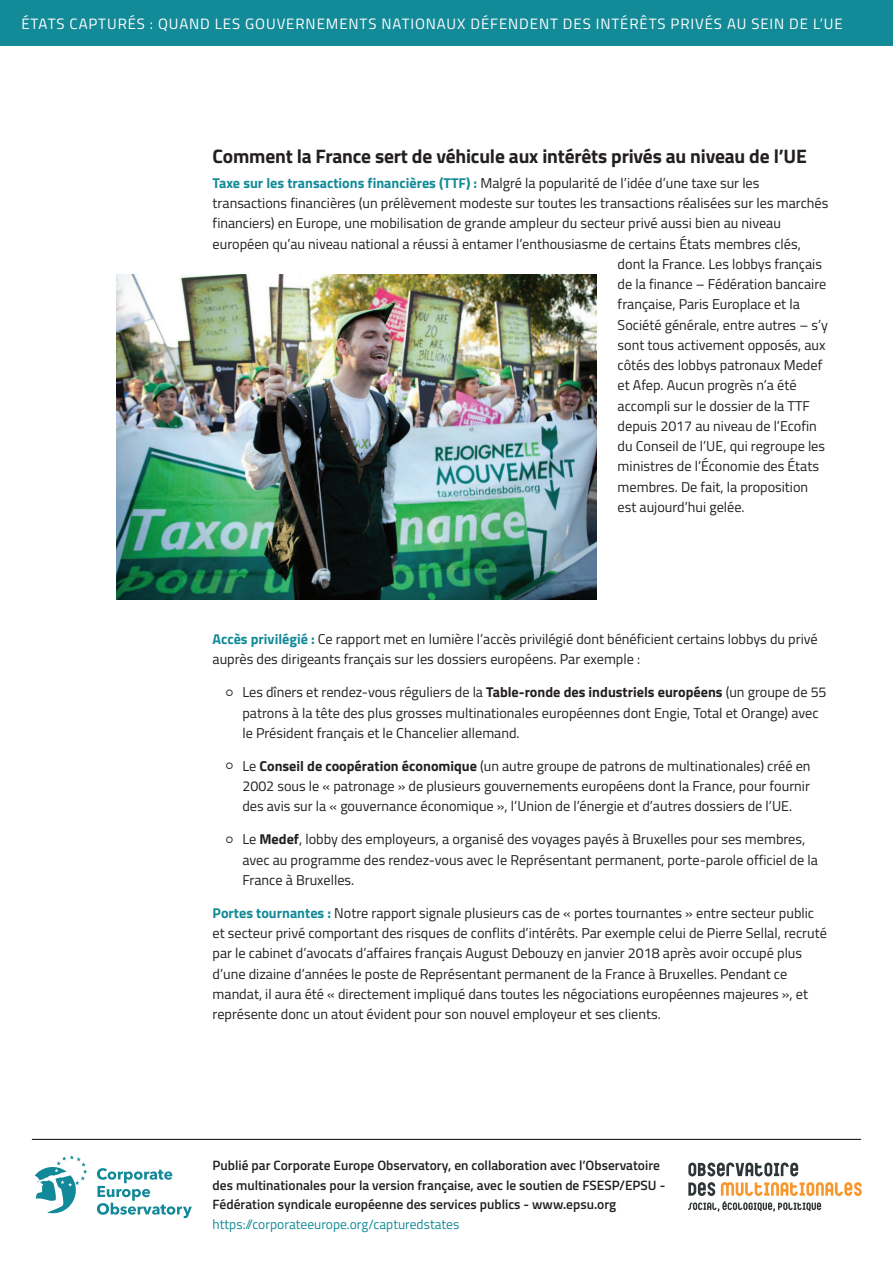
<style>
.page{position:relative;width:893px;height:1263px;background:#fff}
.page>*{position:absolute;margin:0;border:0;box-sizing:border-box;transform-origin:0 0}
.t1{font:700 19.5px "Titillium";letter-spacing:-.01em;color:#231f20}
.t2{font:15px "Titillium";letter-spacing:.06em;color:#fff}
.t3{font:14.25px/20.2px "Titillium";color:#231f20}
.t4{font:600 13.5px/19.5px "Titillium";color:#231f20}
.t5{font:13.5px "Titillium";color:#138a97}
.s1{font-weight:700;color:#138a97}
.s2{font-weight:700}
</style>
<div class="page">
<hr style="left:32px;top:1139px;width:829px;height:1px;background:#231f20">
<svg style="left:35px;top:1155px;width:52px;height:58px"></svg>
<svg style="left:97px;top:1168px;width:95px;height:50px"></svg>
<div style="left:0;top:0;width:893px;height:45px;background:#138a97"></div>
<img style="left:117px;top:274px;width:479px;height:325px">
<svg style="left:688px;top:1162px;width:110px;height:14px"></svg>
<svg style="left:688px;top:1182px;width:174px;height:30px"></svg>
<p class="t2" style="left:21px;top:12px;width:19px">États</p>
<p class="t2" style="left:70px;top:12px;width:39px">ca pturés</p>
<p class="t2" style="left:150px;top:12px;width:30px">: quan</p>
<p class="t2" style="left:200px;top:12px;width:24px">d les</p>
<p class="t2" style="left:245px;top:12px;width:11px">gouvernements</p>
<p class="t2" style="left:381px;top:12px;width:10px">nat</p>
<p class="t2" style="left:410px;top:12px;width:16px">ionau</p>
<p class="t2" style="left:457px;top:12px;width:34px">x défen</p>
<p class="t2" style="left:519px;top:12px;width:21px">dent</p>
<p class="t2" style="left:563px;top:12px;width:48px">des intér</p>
<p class="t2" style="left:639px;top:12px;width:66px">êts privés</p>
<p class="t2" style="left:727px;top:12px;width:117px">au sein de l’UE</p>
<h1 class="t1" style="left:213px;top:142px;width:596px">Comment la France sert de véhicule aux intérêts privés au niveau de l’UE</h1>
<p class="t3" style="left:213px;top:172px;width:548px"><span class="s1">Taxe sur les transactions financières (TTF) :</span> Malgré la popularité de l’idée d’une taxe sur les</p>
<p class="t3" style="left:213px;top:192px;width:617px">transactions financières (un prélèvement modeste sur toutes les transactions réalisées sur les marchés</p>
<p class="t3" style="left:213px;top:213px;width:570px">financiers) en Europe, une mobilisation de grande ampleur du secteur privé aussi bien au niveau</p>
<p class="t3" style="left:213px;top:233px;width:590px">européen qu’au niveau national a réussi à entamer l’enthousiasme de certains États membres clés,</p>
<p class="t3" style="left:618px;top:253px;width:206px">dont la France. Les lobbys français</p>
<p class="t3" style="left:618px;top:273px;width:210px">de la finance – Fédération bancaire</p>
<p class="t3" style="left:618px;top:294px;width:184px">française, Paris Europlace et la</p>
<p class="t3" style="left:618px;top:314px;width:212px">Société générale, entre autres – s’y</p>
<p class="t3" style="left:618px;top:334px;width:209px">sont tous activement opposés, aux</p>
<p class="t3" style="left:618px;top:354px;width:206px">côtés des lobbys patronaux Medef</p>
<p class="t3" style="left:618px;top:375px;width:180px">et Afep. Aucun progrès n’a été</p>
<p class="t3" style="left:618px;top:395px;width:194px">accompli sur le dossier de la TTF</p>
<p class="t3" style="left:618px;top:415px;width:201px">depuis 2017 au niveau de l’Ecofin</p>
<p class="t3" style="left:618px;top:435px;width:209px">du Conseil de l’UE, qui regroupe les</p>
<p class="t3" style="left:618px;top:456px;width:203px">ministres de l’Économie des États</p>
<p class="t3" style="left:618px;top:476px;width:192px">membres. De fait, la proposition</p>
<p class="t3" style="left:618px;top:496px;width:128px">est aujourd’hui gelée.</p>
<p class="t3" style="left:213px;top:628px;width:607px"><span class="s1">Accès privilégié :</span> Ce rapport met en lumière l’accès privilégié dont bénéficient certains lobbys du privé auprès des dirigeants français sur les dossiers européens. Par exemple :</p>
<p class="t3" style="left:242px;top:681px;width:586px">Les dîners et rendez-vous réguliers de la <span class="s2">Table-ronde des industriels européens</span> (un groupe de 55 patrons à la tête des plus grosses multinationales européennes dont Engie, Total et Orange) avec le Président français et le Chancelier allemand.</p>
<p class="t3" style="left:242px;top:755px;width:570px;text-align:justify">Le <span class="s2">Conseil de coopération économique</span> (un autre groupe de patrons de multinationales) créé en 2002 sous le « patronage » de plusieurs gouvernements européens dont la France, pour fournir des avis sur la « gouvernance économique », l’Union de l’énergie et d’autres dossiers de l’UE.</p>
<p class="t3" style="left:242px;top:828px;width:577px">Le <span class="s2">Medef</span>, lobby des employeurs, a organisé des voyages payés à Bruxelles pour ses membres, avec au programme des rendez-vous avec le Représentant permanent, porte-parole officiel de la<br>France à Bruxelles.</p>
<p class="t3" style="left:213px;top:902px;width:616px"><span class="s1">Portes tournantes :</span> Notre rapport signale plusieurs cas de « portes tournantes » entre secteur public et secteur privé comportant des risques de conflits d’intérêts. Par exemple celui de Pierre Sellal, recruté par le cabinet d’avocats d’affaires français August Debouzy en janvier 2018 après avoir occupé plus d’une dizaine d’années le poste de Représentant permanent de la France à Bruxelles. Pendant ce mandat, il aura été « directement impliqué dans toutes les négociations européennes majeures », et représente donc un atout évident pour son nouvel employeur et ses clients.</p>
<p class="t4" style="left:213px;top:1155px;width:454px">Publié par Corporate Europe Observatory, en collaboration avec l’Observatoire des multinationales pour la version française, avec le soutien de FSESP/EPSU -<br>Fédération syndicale européenne des services publics - www.epsu.org</p>
<p class="t5" style="left:213px;top:1214px;width:248px">https://corporateeurope.org/capturedstates</p>
</div>
